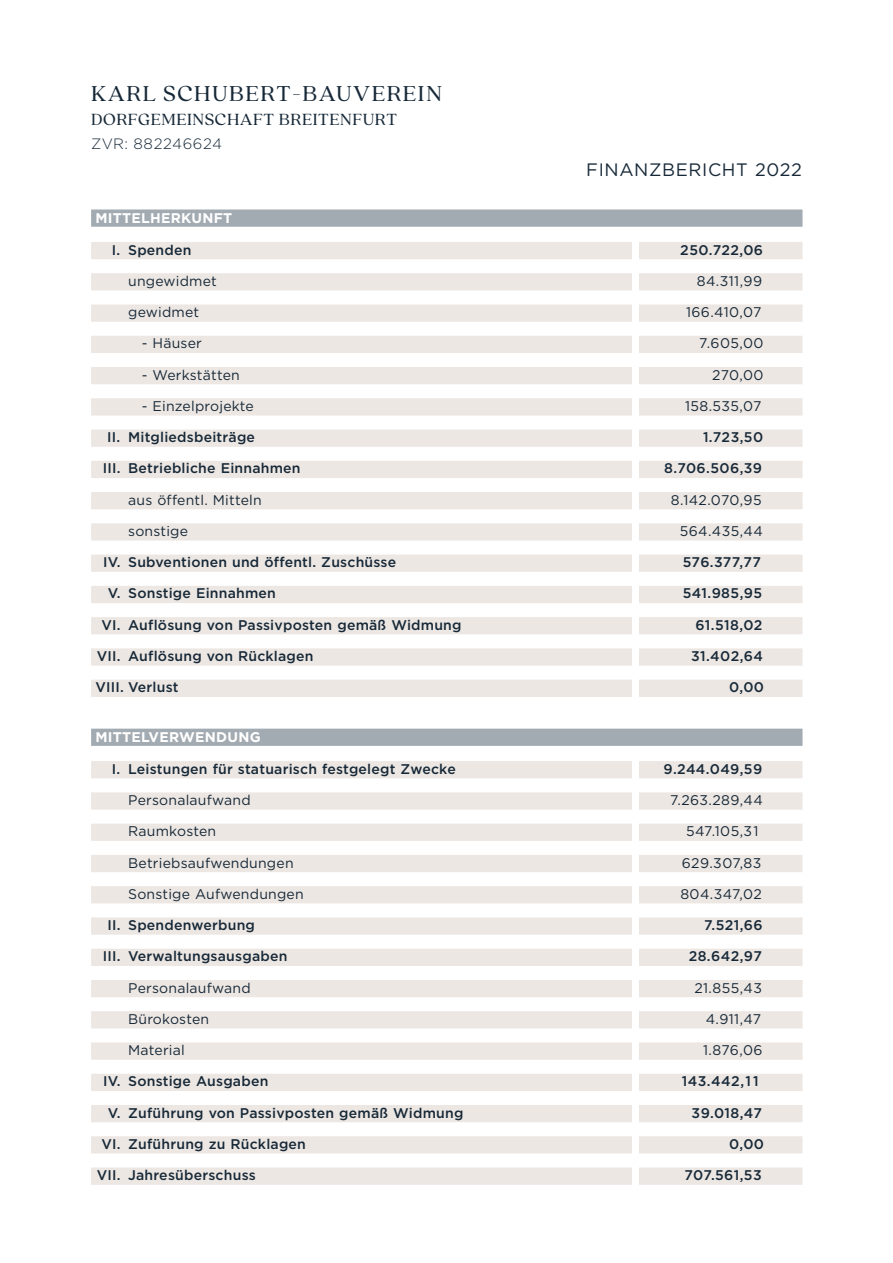
<style>
.page{position:relative;width:893px;height:1263px;background:#fff}
.page>*{position:absolute;margin:0;border:0;box-sizing:border-box;transform-origin:0 0}
.t1{font:24px "Quincy CF";letter-spacing:.06em;color:#172938}
.t2{font:18px "Quincy CF";letter-spacing:.03em;color:#172938}
.t3{font:18px "Gotham";letter-spacing:.035em;color:#172938}
.t4{font:300 15px "Gotham";letter-spacing:.04em;color:#172938}
.t5{font:500 13.95px "Gotham";letter-spacing:.015em;color:#172938}
.t6{font:13.95px "Gotham";letter-spacing:.015em;color:#172938}
.t7{font:700 13.95px "Gotham";letter-spacing:.02em;color:#fff}
</style>
<div class="page">
<div style="left:91px;top:209px;width:711px;height:18px;background:#a3abb2"></div>
<div style="left:91px;top:242px;width:711px;height:17px;background:#ede7e3"></div>
<div style="left:91px;top:273px;width:711px;height:17px;background:#ede7e3"></div>
<div style="left:91px;top:304px;width:711px;height:18px;background:#ede7e3"></div>
<div style="left:91px;top:336px;width:711px;height:17px;background:#ede7e3"></div>
<div style="left:91px;top:367px;width:711px;height:17px;background:#ede7e3"></div>
<div style="left:91px;top:398px;width:711px;height:17px;background:#ede7e3"></div>
<div style="left:91px;top:429px;width:711px;height:18px;background:#ede7e3"></div>
<div style="left:91px;top:461px;width:711px;height:17px;background:#ede7e3"></div>
<div style="left:91px;top:492px;width:711px;height:17px;background:#ede7e3"></div>
<div style="left:91px;top:523px;width:711px;height:18px;background:#ede7e3"></div>
<div style="left:91px;top:555px;width:711px;height:17px;background:#ede7e3"></div>
<div style="left:91px;top:586px;width:711px;height:17px;background:#ede7e3"></div>
<div style="left:91px;top:617px;width:711px;height:17px;background:#ede7e3"></div>
<div style="left:91px;top:648px;width:711px;height:18px;background:#ede7e3"></div>
<div style="left:91px;top:680px;width:711px;height:17px;background:#ede7e3"></div>
<div style="left:91px;top:729px;width:711px;height:17px;background:#a3abb2"></div>
<div style="left:91px;top:761px;width:711px;height:17px;background:#ede7e3"></div>
<div style="left:91px;top:792px;width:711px;height:18px;background:#ede7e3"></div>
<div style="left:91px;top:824px;width:711px;height:17px;background:#ede7e3"></div>
<div style="left:91px;top:855px;width:711px;height:17px;background:#ede7e3"></div>
<div style="left:91px;top:886px;width:711px;height:17px;background:#ede7e3"></div>
<div style="left:91px;top:917px;width:711px;height:18px;background:#ede7e3"></div>
<div style="left:91px;top:949px;width:711px;height:17px;background:#ede7e3"></div>
<div style="left:91px;top:980px;width:711px;height:17px;background:#ede7e3"></div>
<div style="left:91px;top:1011px;width:711px;height:17px;background:#ede7e3"></div>
<div style="left:91px;top:1042px;width:711px;height:18px;background:#ede7e3"></div>
<div style="left:91px;top:1074px;width:711px;height:17px;background:#ede7e3"></div>
<div style="left:91px;top:1105px;width:711px;height:17px;background:#ede7e3"></div>
<div style="left:91px;top:1136px;width:711px;height:17px;background:#ede7e3"></div>
<div style="left:91px;top:1167px;width:711px;height:18px;background:#ede7e3"></div>
<div style="left:632px;top:754px;width:6px;height:449px;background:#fff"></div>
<div style="left:632px;top:236px;width:6px;height:468px;background:#fff"></div>
<p class="t1" style="left:91px;top:86px;width:353px">KARL SCHUBERT-BAUVEREIN</p>
<p class="t2" style="left:91px;top:113px;width:308px">DORFGEMEINSCHAFT BREITENFURT</p>
<p class="t4" style="left:91px;top:138px;width:132px">ZVR: 882246624</p>
<p class="t3" style="left:586px;top:163px;width:217px">FINANZBERICHT 2022</p>
<p class="t7" style="left:95px;top:213px;width:138px">MITTELHERKUNFT</p>
<p class="t5" style="left:112px;top:244px;width:81px">I. Spenden</p>
<p class="t5" style="left:680px;top:244px;width:84px">250.722,06</p>
<p class="t6" style="left:128px;top:276px;width:90px">ungewidmet</p>
<p class="t6" style="left:697px;top:276px;width:67px">84.311,99</p>
<p class="t6" style="left:128px;top:307px;width:73px">gewidmet</p>
<p class="t6" style="left:686px;top:307px;width:77px">166.410,07</p>
<p class="t6" style="left:142px;top:338px;width:62px">- Häuser</p>
<p class="t6" style="left:699px;top:338px;width:66px">7.605,00</p>
<p class="t6" style="left:142px;top:369px;width:100px">- Werkstätten</p>
<p class="t6" style="left:712px;top:369px;width:53px">270,00</p>
<p class="t6" style="left:142px;top:401px;width:114px">- Einzelprojekte</p>
<p class="t6" style="left:685px;top:401px;width:78px">158.535,07</p>
<p class="t5" style="left:107px;top:432px;width:149px">II. Mitgliedsbeiträge</p>
<p class="t5" style="left:703px;top:432px;width:62px">1.723,50</p>
<p class="t5" style="left:103px;top:463px;width:199px">III. Betriebliche Einnahmen</p>
<p class="t5" style="left:664px;top:463px;width:99px">8.706.506,39</p>
<p class="t6" style="left:128px;top:494px;width:135px">aus öffentl. Mitteln</p>
<p class="t6" style="left:671px;top:494px;width:92px">8.142.070,95</p>
<p class="t6" style="left:128px;top:526px;width:61px">sonstige</p>
<p class="t6" style="left:680px;top:526px;width:85px">564.435,44</p>
<p class="t5" style="left:103px;top:557px;width:295px">IV. Subventionen und öffentl. Zuschüsse</p>
<p class="t5" style="left:683px;top:557px;width:79px">576.377,77</p>
<p class="t5" style="left:108px;top:588px;width:170px">V. Sonstige Einnahmen</p>
<p class="t5" style="left:683px;top:588px;width:81px">541.985,95</p>
<p class="t5" style="left:102px;top:620px;width:362px">VI. Auflösung von Passivposten gemäß Widmung</p>
<p class="t5" style="left:695px;top:620px;width:68px">61.518,02</p>
<p class="t5" style="left:97px;top:651px;width:218px">VII. Auflösung von Rücklagen</p>
<p class="t5" style="left:691px;top:651px;width:74px">31.402,64</p>
<p class="t5" style="left:96px;top:682px;width:84px">VIII. Verlust</p>
<p class="t5" style="left:729px;top:682px;width:36px">0,00</p>
<p class="t7" style="left:95px;top:732px;width:167px">MITTELVERWENDUNG</p>
<p class="t5" style="left:112px;top:763px;width:345px">I. Leistungen für statuarisch festgelegt Zwecke</p>
<p class="t5" style="left:664px;top:763px;width:100px">9.244.049,59</p>
<p class="t6" style="left:128px;top:795px;width:124px">Personalaufwand</p>
<p class="t6" style="left:670px;top:795px;width:94px">7.263.289,44</p>
<p class="t6" style="left:128px;top:826px;width:90px">Raumkosten</p>
<p class="t6" style="left:686px;top:826px;width:74px">547.105,31</p>
<p class="t6" style="left:128px;top:857px;width:167px">Betriebsaufwendungen</p>
<p class="t6" style="left:682px;top:857px;width:81px">629.307,83</p>
<p class="t6" style="left:128px;top:889px;width:177px">Sonstige Aufwendungen</p>
<p class="t6" style="left:680px;top:889px;width:83px">804.347,02</p>
<p class="t5" style="left:108px;top:920px;width:149px">II. Spendenwerbung</p>
<p class="t5" style="left:704px;top:920px;width:60px">7.521,66</p>
<p class="t5" style="left:103px;top:951px;width:186px">III. Verwaltungsausgaben</p>
<p class="t5" style="left:689px;top:951px;width:75px">28.642,97</p>
<p class="t6" style="left:128px;top:982px;width:124px">Personalaufwand</p>
<p class="t6" style="left:694px;top:982px;width:69px">21.855,43</p>
<p class="t6" style="left:128px;top:1014px;width:83px">Bürokosten</p>
<p class="t6" style="left:706px;top:1014px;width:57px">4.911,47</p>
<p class="t6" style="left:128px;top:1045px;width:58px">Material</p>
<p class="t6" style="left:703px;top:1045px;width:61px">1.876,06</p>
<p class="t5" style="left:103px;top:1076px;width:167px">IV. Sonstige Ausgaben</p>
<p class="t5" style="left:682px;top:1076px;width:78px">143.442,11</p>
<p class="t5" style="left:108px;top:1107px;width:357px">V. Zuführung von Passivposten gemäß Widmung</p>
<p class="t5" style="left:692px;top:1107px;width:72px">39.018,47</p>
<p class="t5" style="left:102px;top:1139px;width:206px">VI. Zuführung zu Rücklagen</p>
<p class="t5" style="left:729px;top:1139px;width:36px">0,00</p>
<p class="t5" style="left:97px;top:1170px;width:160px">VII. Jahresüberschuss</p>
<p class="t5" style="left:685px;top:1170px;width:79px">707.561,53</p>
</div>
